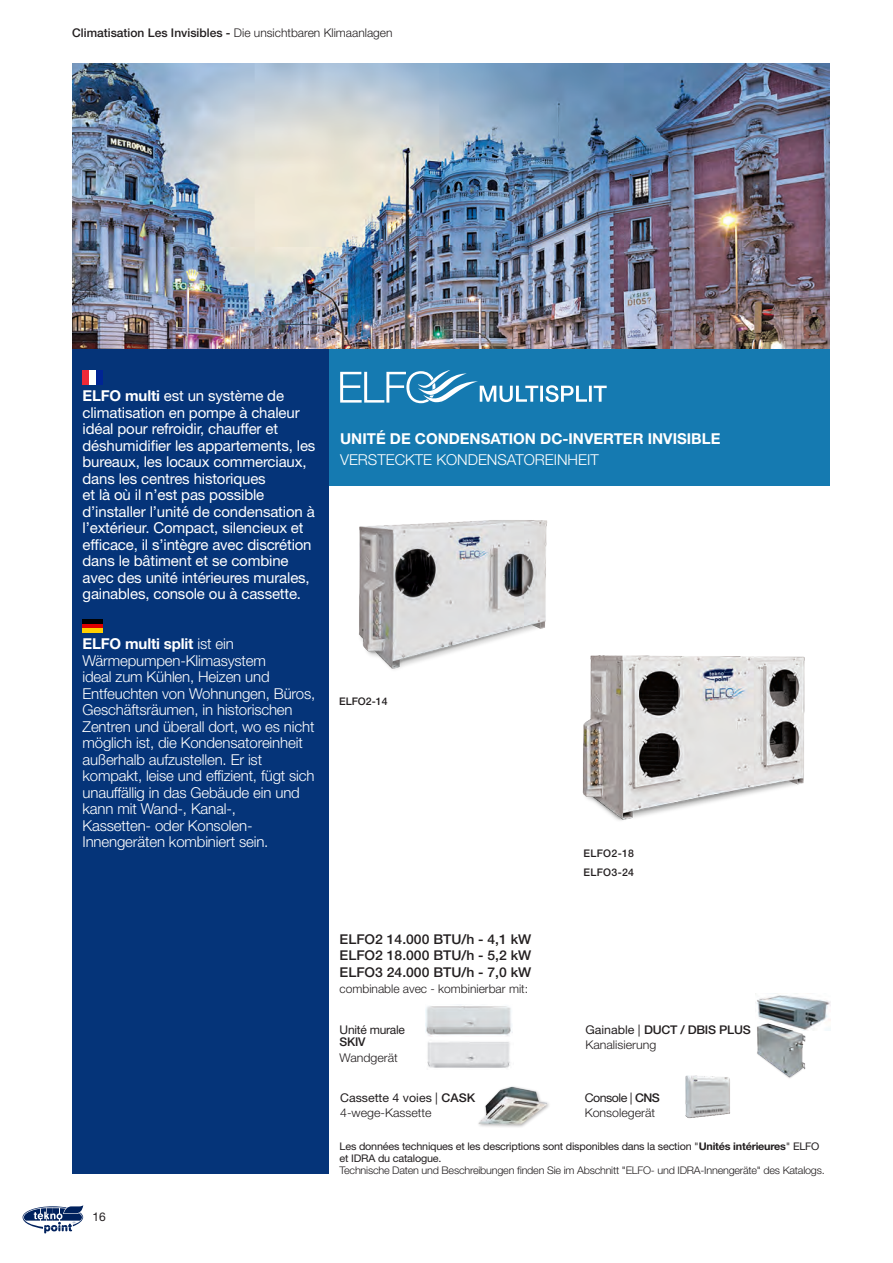
<style>
.page{position:relative;width:893px;height:1263px;background:#fff}
.page>*{position:absolute;margin:0;border:0;box-sizing:border-box;transform-origin:0 0}
.t1{font:300 15px/16.5px "Helvetica Neue LT Std";letter-spacing:-.01em;color:#fff}
.t2{font:15px/16.5px "Helvetica Neue LT Std";letter-spacing:-.01em;color:#fff}
.t3{font:700 15px "Helvetica Neue LT Std";color:#fff}
.t4{font:500 13.5px "Helvetica Neue LT Std";color:#231f20}
.t5{font:300 12px "Helvetica Neue LT Std";color:#231f20}
.t6{font:500 12px "Helvetica Neue LT Std";color:#231f20}
.t7{font:500 12px "Helvetica Neue LT Std";letter-spacing:-.02em;color:#231f20}
.t8{font:12px "Helvetica Neue LT Std";color:#231f20}
.t9{font:12px/12px "Helvetica Neue LT Std";letter-spacing:-.02em;color:#231f20}
.t10{font:12px "Helvetica Neue LT Std";letter-spacing:-.04em;color:#231f20}
.t11{font:10.5px/12px "Helvetica Neue LT Std";letter-spacing:-.02em;color:#231f20}
.t12{font:300 10.5px "Helvetica Neue LT Std";letter-spacing:-.02em;color:#231f20}
.t13{font:500 10.5px "Helvetica Neue LT Std";letter-spacing:.03em;color:#231f20}
.s1{font-weight:300}
.s2{font-weight:700}
.s3{font-weight:500}
.s4{font-weight:400}
</style>
<div class="page">
<div style="left:329px;top:349px;width:500px;height:137px;background:#157ab1"></div>
<div style="left:72px;top:349px;width:257px;height:825px;background:#053479"></div>
<svg style="left:22px;top:1205px;width:62px;height:29px"></svg>
<img style="left:72px;top:64px;width:757px;height:285px">
<img style="left:582px;top:655px;width:223px;height:166px">
<img style="left:359px;top:520px;width:188px;height:150px">
<svg style="left:340px;top:370px;width:267px;height:33px"></svg>
<img style="left:755px;top:993px;width:75px;height:37px">
<div style="left:477px;top:1085px;width:74px;height:43px;background:#231f20;opacity:.4"></div>
<img style="left:477px;top:1085px;width:70px;height:43px">
<img style="left:685px;top:1075px;width:45px;height:44px">
<img style="left:426px;top:1006px;width:87px;height:31px">
<img style="left:755px;top:1022px;width:53px;height:56px">
<img style="left:427px;top:1041px;width:83px;height:27px">
<svg style="left:83px;top:370px;width:7px;height:15px"></svg>
<div style="left:90px;top:370px;width:13px;height:15px;background:#fff"></div>
<div style="left:96px;top:370px;width:7px;height:15px;background:#002494"></div>
<div style="left:83px;top:619px;width:20px;height:14px;background:#000"></div>
<div style="left:83px;top:624px;width:20px;height:9px;background:#de0000"></div>
<div style="left:83px;top:628px;width:20px;height:5px;background:#ffcf00"></div>
<p class="t6" style="left:72px;top:26px;width:322px">Climatisation Les Invisibles - <span class="s1">Die unsichtbaren Klimaanlagen</span></p>
<p class="t2" style="left:83px;top:387px;width:234px"><span class="s2">ELFO multi</span> est un système de climatisation en pompe à chaleur idéal pour refroidir, chauffer et déshumidifier les appartements, les bureaux, les locaux commerciaux, dans les centres historiques<br>et là où il n’est pas possible d’installer l’unité de condensation à l’extérieur. Compact, silencieux et efficace, il s’intègre avec discrétion dans le bâtiment et se combine avec des unité intérieures murales, gainables, console ou à cassette.</p>
<p class="t1" style="left:83px;top:635px;width:234px"><span class="s2">ELFO multi split</span> ist ein<br>Wärmepumpen-Klimasystem<br>ideal zum Kühlen, Heizen und<br>Entfeuchten von Wohnungen, Büros,<br>Geschäftsräumen, in historischen<br>Zentren und überall dort, wo es nicht möglich ist, die Kondensatoreinheit außerhalb aufzustellen. Er ist kompakt, leise und effizient, fügt sich unauffällig in das Gebäude ein und kann mit Wand-, Kanal-,<br>Kassetten- oder Konsolen-<br>Innengeräten kombiniert sein.</p>
<p class="t9" style="left:93px;top:1210px;width:15px">16</p>
<p class="t3" style="left:340px;top:430px;width:382px">UNITÉ DE CONDENSATION DC-INVERTER INVISIBLE</p>
<p class="t1" style="left:340px;top:452px;width:260px">VERSTECKTE KONDENSATOREINHEIT</p>
<p class="t13" style="left:339px;top:695px;width:50px">ELFO2-14</p>
<p class="t4" style="left:340px;top:931px;width:193px">ELFO2 14.000 BTU/h - 4,1 kW</p>
<p class="t4" style="left:340px;top:947px;width:193px">ELFO2 18.000 BTU/h - 5,2 kW</p>
<p class="t4" style="left:340px;top:964px;width:193px">ELFO3 24.000 BTU/h - 7,0 kW</p>
<p class="t5" style="left:340px;top:981px;width:190px">combinable avec - kombinierbar mit:</p>
<p class="t9" style="left:340px;top:1023px;width:67px">Unité murale<br><span class="s3">SKIV</span></p>
<p class="t5" style="left:340px;top:1050px;width:60px">Wandgerät</p>
<p class="t8" style="left:340px;top:1091px;width:137px">Cassette 4 voies | <span class="s3">CASK</span></p>
<p class="t5" style="left:340px;top:1106px;width:93px">4-wege-Kassette</p>
<p class="t13" style="left:583px;top:847px;width:52px">ELFO2-18</p>
<p class="t13" style="left:583px;top:866px;width:52px">ELFO3-24</p>
<p class="t7" style="left:585px;top:1022px;width:167px"><span class="s4">Gainable |</span> DUCT / DBIS PLUS</p>
<p class="t5" style="left:585px;top:1037px;width:72px">Kanalisierung</p>
<p class="t10" style="left:585px;top:1091px;width:77px">Console | <span class="s3">CNS</span></p>
<p class="t5" style="left:585px;top:1106px;width:72px">Konsolegerät</p>
<p class="t11" style="left:340px;top:1140px;width:481px">Les données techniques et les descriptions sont disponibles dans la section "<span class="s2">Unités intérieures</span>" ELFO et IDRA du catalogue.</p>
<p class="t12" style="left:340px;top:1163px;width:487px">Technische Daten und Beschreibungen finden Sie im Abschnitt "ELFO- und IDRA-Innengeräte" des Katalogs.</p>
</div>
